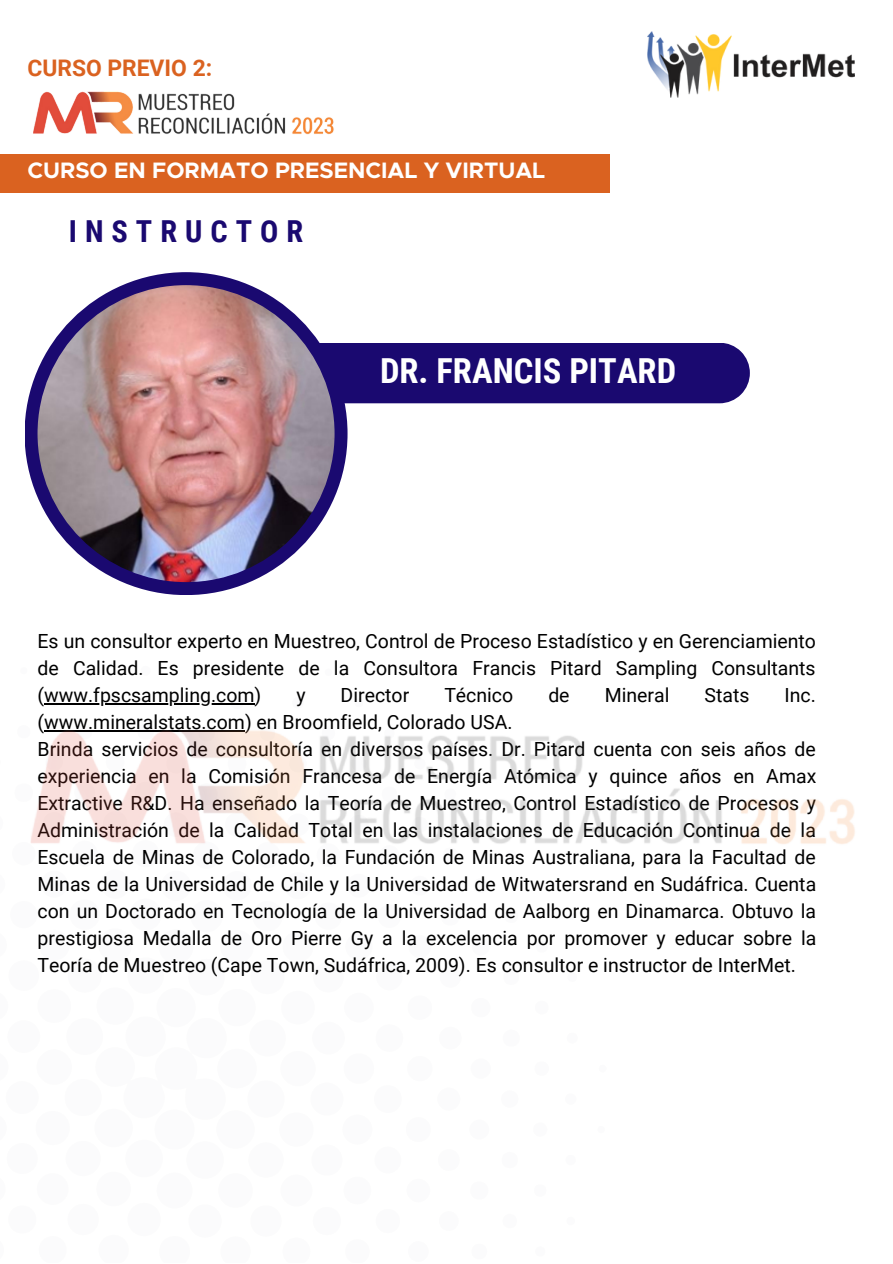
<style>
.page{position:relative;width:893px;height:1264px;background:#fff}
.page>*{position:absolute;margin:0;border:0;box-sizing:border-box;transform-origin:0 0}
.t1{font:700 34.5px "Roboto Condensed";color:#fff}
.t2{font:700 30.3px "Roboto Condensed";letter-spacing:.265em;color:#1a0970}
.t3{font:700 22.8px "Roboto";color:#da6220}
.t4{font:700 22.5px "Metropolis";color:#fff}
.t5{font:19.5px/27px "Roboto";color:#000;text-align:justify}
</style>
<div class="page">
<div style="left:25px;top:272px;width:322px;height:323px;background:#1a0970;border-radius:50%"></div>
<div style="left:304px;top:343px;width:445px;height:60px;background:#1a0970"></div>
<img style="left:38px;top:285px;width:296px;height:297px;border-radius:50%">
<img style="left:647px;top:31px;width:207px;height:66px">
<div style="left:0;top:154px;width:610px;height:38px;background:#da6220"></div>
<img style="left:33px;top:91px;width:301px;height:44px">
<img style="left:31px;top:703px;width:824px;height:141px">
<p class="t3" style="left:28px;top:55px;width:186px">CURSO PREVIO 2:</p>
<p class="t4" style="left:28px;top:160px;width:519px">CURSO EN FORMATO PRESENCIAL Y VIRTUAL</p>
<p class="t2" style="left:69px;top:214px;width:236px">INSTRUCTOR</p>
<p class="t1" style="left:380px;top:351px;width:297px">DR. FRANCIS PITARD</p>
<p class="t5" style="left:38px;top:628px;width:780px">Es un consultor experto en Muestreo, Control de Proceso Estadístico y en Gerenciamiento de Calidad. Es presidente de la Consultora Francis Pitard Sampling Consultants (www.fpscsampling.com)</p>
<p class="t5" style="left:296px;top:682px;width:11px">y</p>
<p class="t5" style="left:340px;top:682px;width:70px">Director</p>
<p class="t5" style="left:444px;top:682px;width:70px">Técnico</p>
<p class="t5" style="left:548px;top:682px;width:23px">de</p>
<p class="t5" style="left:604px;top:682px;width:66px">Mineral</p>
<p class="t5" style="left:704px;top:682px;width:46px">Stats</p>
<p class="t5" style="left:784px;top:682px;width:33px">Inc.</p>
<p class="t5" style="left:38px;top:709px;width:476px">(www.mineralstats.com) en Broomfield, Colorado USA.</p>
<p class="t5" style="left:38px;top:736px;width:780px">Brinda servicios de consultoría en diversos países. Dr. Pitard cuenta con seis años de experiencia en la Comisión Francesa de Energía Atómica y quince años en Amax Extractive R&amp;D. Ha enseñado la Teoría de Muestreo, Control Estadístico de Procesos y Administración de la Calidad Total en las instalaciones de Educación Continua de la Escuela de Minas de Colorado, la Fundación de Minas Australiana, para la Facultad de Minas de la Universidad de Chile y la Universidad de Witwatersrand en Sudáfrica. Cuenta con un Doctorado en Tecnología de la Universidad de Aalborg en Dinamarca. Obtuvo la prestigiosa Medalla de Oro Pierre Gy a la excelencia por promover y educar sobre la Teoría de Muestreo (Cape Town, Sudáfrica, 2009). Es consultor e instructor de InterMet.</p>
</div>
